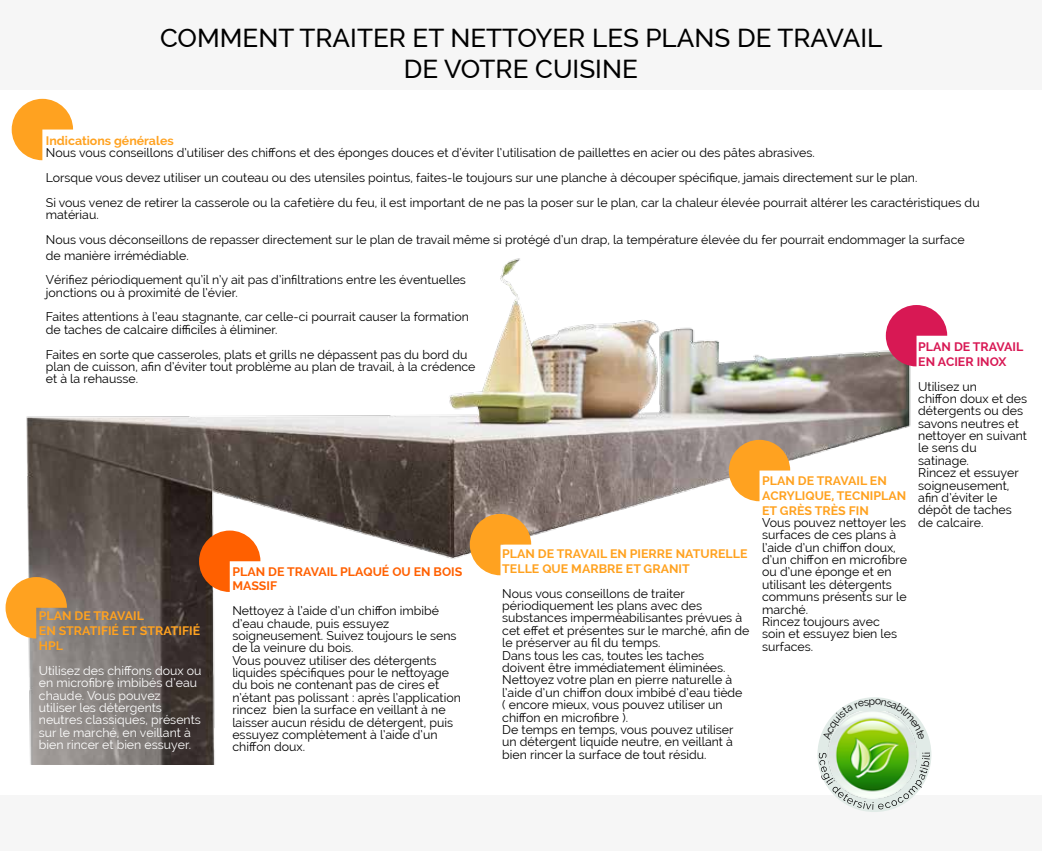
<style>
.page{position:relative;width:1042px;height:851px;background:#fff}
.page>*{position:absolute;margin:0;border:0;box-sizing:border-box;transform-origin:0 0}
.t1{font:500 25.95px/31.2px "Raleway";color:#000;text-align:center}
.t2{font:12.3px/12.3px "Raleway";color:#000}
.t3{font:12.3px/12.3px "Raleway";color:#fff}
.t4{font:700 12.3px/14.9px "Raleway";color:#ffa220}
.t5{font:700 12.3px/14.9px "Raleway";color:#ff6000}
.t6{font:700 12.3px/14.9px "Raleway";color:#d81854}
</style>
<div class="page">
<div style="left:0;top:0;width:1042px;height:89px;background:#f6f6f6"></div>
<img style="left:5px;top:258px;width:911px;height:505px">
<svg style="left:12px;top:99px;width:61px;height:61px"></svg>
<svg style="left:6px;top:577px;width:61px;height:61px"></svg>
<svg style="left:199px;top:530px;width:61px;height:62px"></svg>
<svg style="left:470px;top:514px;width:61px;height:61px"></svg>
<svg style="left:729px;top:440px;width:61px;height:61px"></svg>
<svg style="left:886px;top:305px;width:61px;height:61px"></svg>
<div style="left:0;top:795px;width:1042px;height:55px;background:#f6f6f6"></div>
<div style="left:817px;top:697px;width:114px;height:114px;background:#e1ebe7;border-radius:50%"></div>
<svg style="left:819px;top:752px;width:111px;height:57px"></svg>
<img style="left:827px;top:740px;width:91px;height:58px">
<svg style="left:822px;top:698px;width:102px;height:42px"></svg>
<h1 class="t1" style="left:160px;top:22px;width:724px">COMMENT TRAITER ET NETTOYER LES PLANS DE TRAVAIL<br>DE VOTRE CUISINE</h1>
<p class="t4" style="left:46px;top:133px;width:129px">Indications générales</p>
<p class="t2" style="left:46px;top:140px;width:935px;line-height:24.8px">Nous vous conseillons d’utiliser des chiffons et des éponges douces et d’éviter l’utilisation de paillettes en acier ou des pâtes abrasives.<br>Lorsque vous devez utiliser un couteau ou des utensiles pointus, faites-le toujours sur une planche à découper spécifique, jamais directement sur le plan.<br>Si vous venez de retirer la casserole ou la cafetière du feu, il est important de ne pas la poser sur le plan, car la chaleur élevée pourrait altérer les caractéristiques du</p>
<p class="t2" style="left:46px;top:202px;width:920px;line-height:24.8px">matériau.<br>Nous vous déconseillons de repasser directement sur le plan de travail même si protégé d’un drap, la température élevée du fer pourrait endommager la surface</p>
<p class="t2" style="left:46px;top:243px;width:421px;line-height:24.8px">de manière irrémédiable.<br>Vérifiez périodiquement qu’il n’y ait pas d’infiltrations entre les éventuelles</p>
<p class="t2" style="left:46px;top:280px;width:424px;line-height:24.8px">jonctions ou à proximité de l’évier.<br>Faites attentions à l’eau stagnante, car celle-ci pourrait causer la formation</p>
<p class="t2" style="left:46px;top:317px;width:423px;line-height:24.8px">de taches de calcaire difficiles à éliminer.<br>Faites en sorte que casseroles, plats et grills ne dépassent pas du bord du</p>
<p class="t2" style="left:46px;top:360px;width:431px">plan de cuisson, afin d’éviter tout problème au plan de travail, à la crédence et à la rehausse.</p>
<p class="t6" style="left:918px;top:339px;width:107px">PLAN DE TRAVAIL<br>EN ACIER INOX</p>
<p class="t2" style="left:918px;top:380px;width:110px">Utilisez un<br>chiffon doux et des détergents ou des savons neutres et nettoyer en suivant le sens du satinage.<br>Rincez et essuyer soigneusement, afin d’éviter le dépôt de taches de calcaire.</p>
<p class="t4" style="left:762px;top:473px;width:145px">PLAN DE TRAVAIL EN<br>ACRYLIQUE, TECNIPLAN<br>ET GRÈS TRÈS FIN</p>
<p class="t2" style="left:762px;top:516px;width:146px">Vous pouvez nettoyer les surfaces de ces plans à l’aide d’un chiffon doux, d’un chiffon en microfibre ou d’une éponge et en utilisant les détergents communs présents sur le marché.<br>Rincez toujours avec<br>soin et essuyez bien les surfaces.</p>
<p class="t4" style="left:502px;top:546px;width:247px">PLAN DE TRAVAIL EN PIERRE NATURELLE<br>TELLE QUE MARBRE ET GRANIT</p>
<p class="t2" style="left:502px;top:587px;width:249px">Nous vous conseillons de traiter périodiquement les plans avec des substances imperméabilisantes prévues à cet effet et présentes sur le marché, afin de le préserver au fil du temps.<br>Dans tous les cas, toutes les taches doivent être immédiatement éliminées.<br>Nettoyez votre plan en pierre naturelle à l’aide d’un chiffon doux imbibé d’eau tiède<br>( encore mieux, vous pouvez utiliser un chiffon en microfibre ).<br>De temps en temps, vous pouvez utiliser un détergent liquide neutre, en veillant à bien rincer la surface de tout résidu.</p>
<p class="t5" style="left:232px;top:563px;width:231px">PLAN DE TRAVAIL PLAQUÉ OU EN BOIS<br>MASSIF</p>
<p class="t2" style="left:232px;top:604px;width:230px">Nettoyez à l’aide d’un chiffon imbibé d’eau chaude, puis essuyez soigneusement. Suivez toujours le sens de la veinure du bois.<br>Vous pouvez utiliser des détergents liquides spécifiques pour le nettoyage du bois ne contenant pas de cires et n’étant pas polissant : après l’application rincez bien la surface en veillant à ne laisser aucun résidu de détergent, puis essuyez complètement à l’aide d’un chiffon doux.</p>
<p class="t4" style="left:39px;top:608px;width:163px">PLAN DE TRAVAIL<br>EN STRATIFIÉ ET STRATIFIÉ<br>HPL</p>
<p class="t3" style="left:39px;top:664px;width:164px">Utilisez des chiffons doux ou en microfibre imbibés d’eau chaude. Vous pouvez<br>utiliser les détergents neutres classiques, présents sur le marché, en veillant à bien rincer et bien essuyer.</p>
</div>
